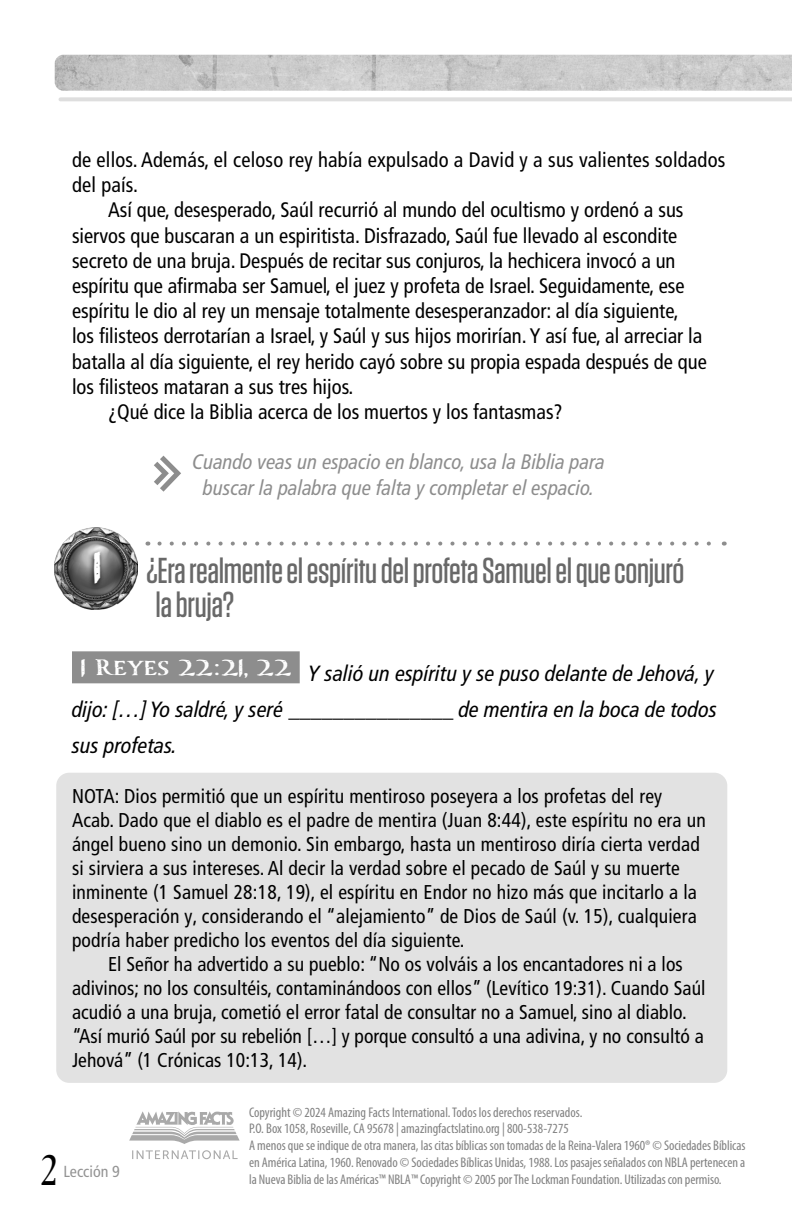
<style>
.page{position:relative;width:792px;height:1224px;background:#fff}
.page>*{position:absolute;margin:0;border:0;box-sizing:border-box;transform-origin:0 0}
.Compass_Numbers{font:700 50px "Carta Marina";color:#fff}
.t1{font:44px "Desire Pro";color:#000}
.Questions_1{font:500 36px/34px "Tungsten";letter-spacing:-.01em;color:#686868}
.Scripture_with_blanks{font:italic condensed 22px/36px "Frutiger LT Pro";color:#000}
.Main_Copy{font:condensed 21px/25.2px "Frutiger LT Pro";color:#000}
.Instructions{font:italic condensed 21px/25.2px "Frutiger LT Pro";color:#8d8d8d;text-align:center}
.NOTE{font:condensed 20px/24px "Frutiger LT Pro";letter-spacing:.01em;color:#000}
.t2{font:condensed 16px "Frutiger LT Pro";color:#949494}
.t3{font:condensed 14px/16.8px "Myriad Pro";letter-spacing:-.005em;color:#818181}
</style>
<div class="page">
<img style="left:55px;top:55px;width:737px;height:36px">
<hr style="left:60px;top:97px;width:732px;height:4px;background:#dedede">
<div style="left:72px;top:651px;width:228px;height:32px;background:#8d8d8d"></div>
<img style="left:54px;top:527px;width:83px;height:82px">
<div style="left:87px;top:548px;width:19px;height:43px;background:#000;opacity:.75"></div>
<svg style="left:154px;top:456px;width:27px;height:36px"></svg>
<svg style="left:159px;top:542px;width:552px;height:4px"></svg>
<div style="left:56px;top:773px;width:671px;height:310px;background:#e2e2e2;border-radius:13px"></div>
<svg style="left:132px;top:1150px;width:106px;height:9px"></svg>
<svg style="left:129px;top:1111px;width:111px;height:33px"></svg>
<p class="Main_Copy" style="left:72px;top:147px;width:655px">de ellos. Además, el celoso rey había expulsado a David y a sus valientes soldados del país.</p>
<p class="Main_Copy" style="left:72px;top:198px;width:636px;text-indent:36px">Así que, desesperado, Saúl recurrió al mundo del ocultismo y ordenó a sus siervos que buscaran a un espiritista. Disfrazado, Saúl fue llevado al escondite secreto de una bruja. Después de recitar sus conjuros, la hechicera invocó a un espíritu que afirmaba ser Samuel, el juez y profeta de Israel. Seguidamente, ese espíritu le dio al rey un mensaje totalmente desesperanzador: al día siguiente,<br>los filisteos derrotarían a Israel, y Saúl y sus hijos morirían. Y así fue, al arreciar la batalla al día siguiente, el rey herido cayó sobre su propia espada después de que los filisteos mataran a sus tres hijos.</p>
<p class="Main_Copy" style="left:108px;top:399px;width:456px">¿Qué dice la Biblia acerca de los muertos y los fantasmas?</p>
<p class="Instructions" style="left:192px;top:450px;width:414px">Cuando veas un espacio en blanco, usa la Biblia para buscar la palabra que falta y completar el espacio.</p>
<p class="Compass_Numbers" style="left:93px;top:537px;width:12px">1</p>
<p class="Questions_1" style="left:146px;top:554px;width:539px">¿Era realmente el espíritu del profeta Samuel el que conjuró la bruja?</p>
<p class="Scripture_with_blanks" style="left:72px;top:656px;width:647px;text-indent:8px"><sup>1</sup> <sup>Reyes</sup> <sup>22:21,</sup> <sup>22</sup> Y salió un espíritu y se puso delante de Jehová, y dijo: […] Yo saldré, y seré _______________ de mentira en la boca de todos sus profetas.</p>
<p class="NOTE" style="left:72px;top:784px;width:635px">NOTA: Dios permitió que un espíritu mentiroso poseyera a los profetas del rey Acab. Dado que el diablo es el padre de mentira (Juan 8:44), este espíritu no era un ángel bueno sino un demonio. Sin embargo, hasta un mentiroso diría cierta verdad si sirviera a sus intereses. Al decir la verdad sobre el pecado de Saúl y su muerte inminente (1 Samuel 28:18, 19), el espíritu en Endor no hizo más que incitarlo a la desesperación y, considerando el “alejamiento” de Dios de Saúl (v. 15), cualquiera podría haber predicho los eventos del día siguiente.</p>
<p class="NOTE" style="left:72px;top:952px;width:635px;text-indent:36px">El Señor ha advertido a su pueblo: “No os volváis a los encantadores ni a los adivinos; no los consultéis, contaminándoos con ellos” (Levítico 19:31). Cuando Saúl acudió a una bruja, cometió el error fatal de consultar no a Samuel, sino al diablo. “Así murió Saúl por su rebelión […] y porque consultó a una adivina, y no consultó a Jehová” (1 Crónicas 10:13, 14).</p>
<p class="t3" style="left:249px;top:1103px;width:498px">Copyright © 2024 Amazing Facts International. Todos los derechos reservados.<br>P.O. Box 1058, Roseville, CA 95678 | amazingfactslatino.org | 800-538-7275<br>A menos que se indique de otra manera, las citas bíblicas son tomadas de la Reina-Valera 1960® © Sociedades Bíblicas en América Latina, 1960. Renovado © Sociedades Bíblicas Unidas, 1988. Los pasajes señalados con NBLA pertenecen a la Nueva Biblia de las Américas™ NBLA™ Copyright © 2005 por The Lockman Foundation. Utilizadas con permiso.</p>
<h2 class="t1" style="left:41px;top:1144px;width:17px">2</h2>
<p class="t2" style="left:63px;top:1162px;width:58px">Lección 9</p>
</div>
